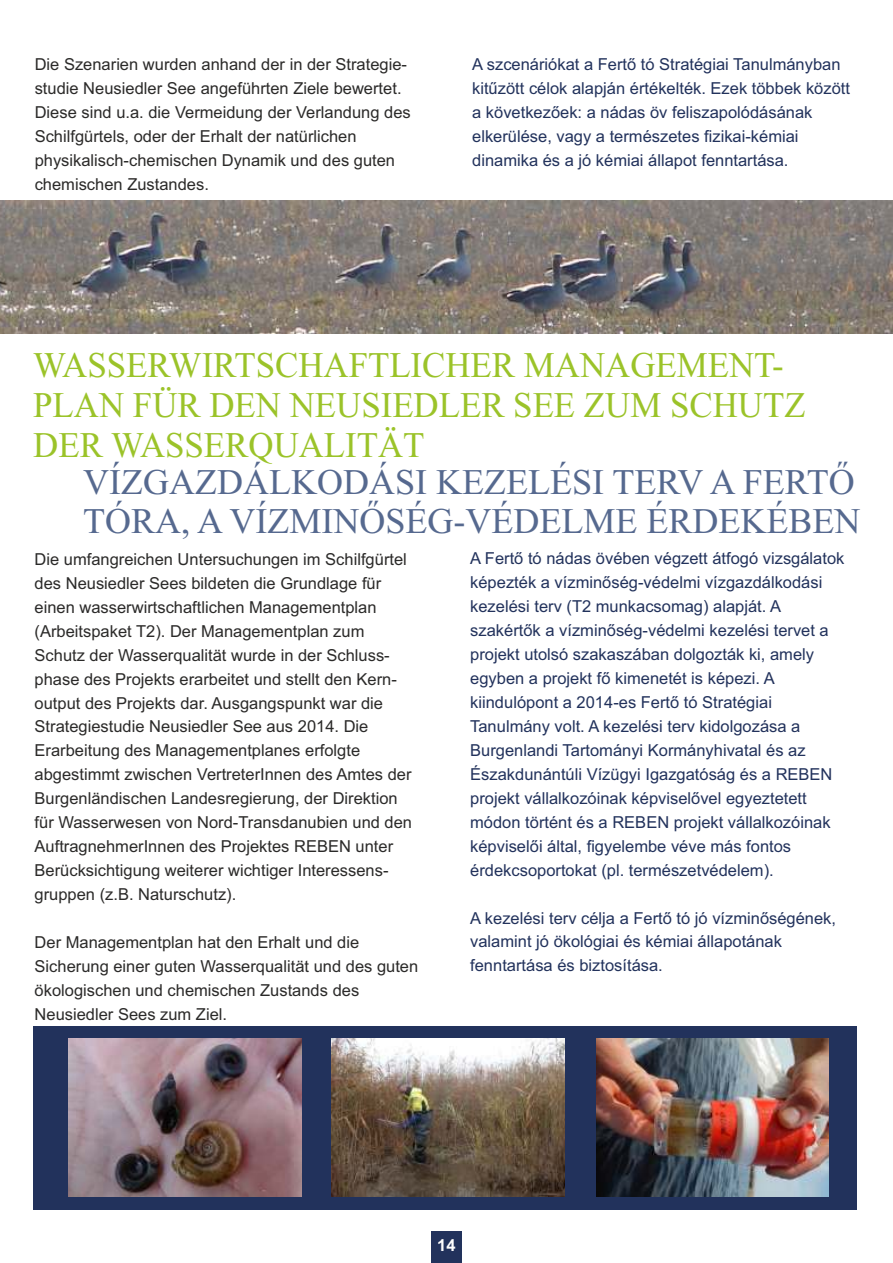
<style>
.page{position:relative;width:893px;height:1263px;background:#fff}
.page>*{position:absolute;margin:0;border:0;box-sizing:border-box;transform-origin:0 0}
.t1{font:36px/39.9px "Times New Roman";color:#9bc329}
.t2{font:36px/39.9px "Times New Roman";color:#56698f}
.t3{font:16.5px/24px "Arial";color:#2b2a29}
.t4{font:16.5px/24px "Arial";color:#22325c}
.t5{font:700 16.5px "Arial";color:#fefefe}
</style>
<div class="page">
<div style="left:431px;top:1231px;width:30px;height:32px;background:#22325c"></div>
<div style="left:33px;top:1027px;width:824px;height:183px;background:#22325c"></div>
<img style="left:332px;top:1038px;width:232px;height:158px">
<img style="left:68px;top:1039px;width:233px;height:157px">
<img style="left:596px;top:1038px;width:233px;height:158px">
<img style="left:41px;top:200px;width:757px;height:134px">
<img style="left:798px;top:200px;width:95px;height:134px">
<img style="left:0;top:200px;width:41px;height:134px">
<p class="t3" style="left:35px;top:54px;width:378px">Die Szenarien wurden anhand der in der Strategie&shy;studie Neusiedler See angeführten Ziele bewertet.<br>Diese sind u.a. die Vermeidung der Verlandung des Schilfgürtels, oder der Erhalt der natürlichen physikalisch-chemischen Dynamik und des guten chemischen Zustandes.</p>
<p class="t4" style="left:472px;top:54px;width:379px">A szcenáriókat a Fertő tó Stratégiai Tanulmányban kitűzött célok alapján értékelték. Ezek többek között a következőek: a nádas öv feliszapolódásának elkerülése, vagy a természetes fizikai-kémiai dinamika és a jó kémiai állapot fenntartása.</p>
<h1 class="t1" style="left:33px;top:348px;width:774px">WASSERWIRTSCHAFTLICHER MANAGEMENT-<br>PLAN FÜR DEN NEUSIEDLER SEE ZUM SCHUTZ<br>DER WASSERQUALITÄT</h1>
<h1 class="t2" style="left:83px;top:465px;width:779px">VÍZGAZDÁLKODÁSI KEZELÉSI TERV A FERTŐ<br>TÓRA, A VÍZMINŐSÉG-VÉDELME ÉRDEKÉBEN</h1>
<p class="t3" style="left:35px;top:548px;width:379px">Die umfangreichen Untersuchungen im Schilfgürtel des Neusiedler Sees bildeten die Grundlage für einen wasserwirtschaftlichen Managementplan (Arbeitspaket T2). Der Managementplan zum Schutz der Wasserqualität wurde in der Schluss&shy;phase des Projekts erarbeitet und stellt den Kern&shy;output des Projekts dar. Ausgangspunkt war die Strategiestudie Neusiedler See aus 2014. Die Erarbeitung des Managementplanes erfolgte abgestimmt zwischen VertreterInnen des Amtes der Burgenländischen Landesregierung, der Direktion für Wasserwesen von Nord-Transdanubien und den AuftragnehmerInnen des Projektes REBEN unter Berücksichtigung weiterer wichtiger Interessens&shy;gruppen (z.B. Naturschutz).</p>
<p class="t3" style="left:35px;top:932px;width:385px">Der Managementplan hat den Erhalt und die Sicherung einer guten Wasserqualität und des guten ökologischen und chemischen Zustands des Neusiedler Sees zum Ziel.</p>
<p class="t4" style="left:470px;top:548px;width:376px">A Fertő tó nádas övében végzett átfogó vizsgálatok képezték a vízminőség-védelmi vízgazdálkodási kezelési terv (T2 munkacsomag) alapját. A szakértők a vízminőség-védelmi kezelési tervet a projekt utolsó szakaszában dolgozták ki, amely egyben a projekt fő kimenetét is képezi. A kiindulópont a 2014-es Fertő tó Stratégiai Tanulmány volt. A kezelési terv kidolgozása a Burgenlandi Tartományi Kormányhivatal és az Északdunántúli Vízügyi Igazgatóság és a REBEN projekt vállalkozóinak képviselővel egyeztetett módon történt és a REBEN projekt vállalkozóinak képviselői által, figyelembe véve más fontos érdekcsoportokat (pl. természetvédelem).</p>
<p class="t4" style="left:470px;top:907px;width:367px">A kezelési terv célja a Fertő tó jó vízminőségének, valamint jó ökológiai és kémiai állapotának fenntartása és biztosítása.</p>
<p class="t5" style="left:437px;top:1239px;width:20px">14</p>
</div>
